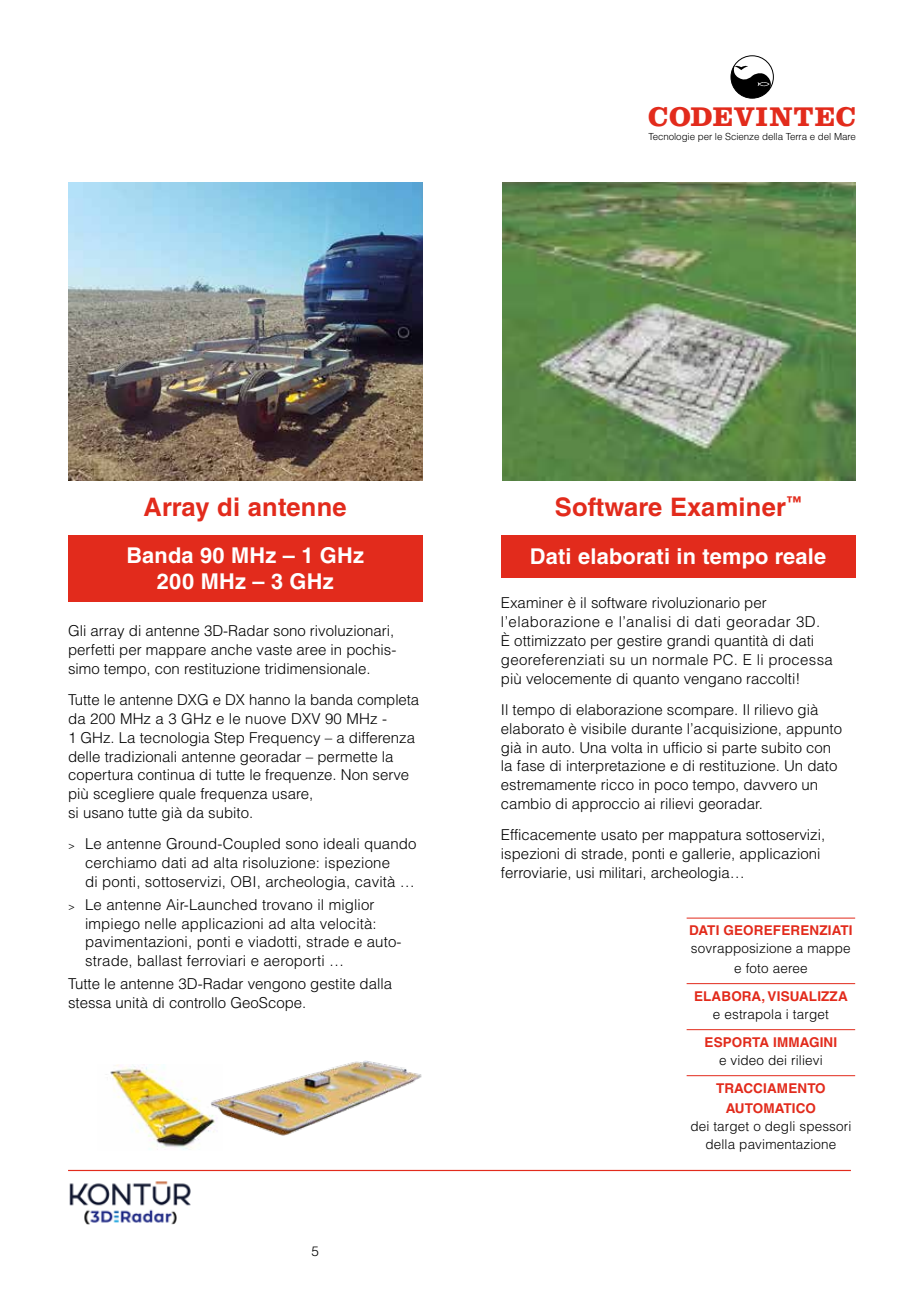
<style>
.page{position:relative;width:919px;height:1289px;background:#fff}
.page>*{position:absolute;margin:0;border:0;box-sizing:border-box;transform-origin:0 0}
.t1{font:700 28.05px "Clarendon LT Std";letter-spacing:.03em;color:#e22b1c}
.t2{font:700 25.5px "Helvetica LT Std";letter-spacing:.01em;color:#e22b1c}
.t3{font:700 21.75px/25.5px "Helvetica LT Std";letter-spacing:.01em;color:#fff;text-align:center}
.t4{font:300 15px/18.8px "Helvetica LT Std";color:#000}
.t5{font:300 13.5px/19.5px "Helvetica LT Std";letter-spacing:.01em;color:#000;text-align:center}
.t6{font:700 13.5px/19.5px "Helvetica LT Std";letter-spacing:.01em;color:#e22b1c;text-align:center}
.t7{font:300 9.75px "Helvetica LT Std";letter-spacing:-.005em;color:#000}
.s1{font-size:10.5px}
</style>
<div class="page">
<img style="left:106px;top:1064px;width:104px;height:86px">
<img style="left:210px;top:1060px;width:212px;height:76px">
<div style="left:68px;top:534px;width:354px;height:67px;background:#e22b1c"></div>
<img style="left:68px;top:183px;width:354px;height:297px">
<div style="left:501px;top:534px;width:354px;height:43px;background:#e22b1c"></div>
<img style="left:503px;top:183px;width:352px;height:297px">
<svg style="left:732px;top:56px;width:41px;height:42px"></svg>
<div style="left:730px;top:55px;width:43px;height:44px;border:1px solid #000;border-radius:50%"></div>
<hr style="left:686px;top:917px;width:169px;height:1px;background:#e22b1c">
<hr style="left:686px;top:983px;width:169px;height:1px;background:#e22b1c">
<hr style="left:686px;top:1029px;width:169px;height:1px;background:#e22b1c">
<hr style="left:686px;top:1075px;width:169px;height:1px;background:#e22b1c">
<hr style="left:68px;top:1169px;width:782px;height:1px;background:#e22b1c">
<img style="left:69px;top:1181px;width:122px;height:43px">
<h1 class="t1" style="left:648px;top:100px;width:209px">CODEVINTEC</h1>
<p class="t7" style="left:648px;top:130px;width:209px">Tecnologie per le Scienze della Terra e del Mare</p>
<h2 class="t2" style="left:143px;top:491px;width:205px">Array di antenne</h2>
<h3 class="t3" style="left:126px;top:542px;width:239px">Banda 90 MHz – 1 GHz<br>200 MHz – 3 GHz</h3>
<p class="t4" style="left:68px;top:621px;width:330px">Gli array di antenne 3D-Radar sono rivoluzionari, perfetti per mappare anche vaste aree in pochis&shy;simo tempo, con restituzione tridimensionale.</p>
<p class="t4" style="left:68px;top:690px;width:353px">Tutte le antenne DXG e DX hanno la banda completa da 200 MHz a 3 GHz e le nuove DXV 90 MHz -<br>1 GHz. La tecnologia Step Frequency – a differenza delle tradizionali antenne georadar – permette la copertura continua di tutte le frequenze. Non serve più scegliere quale frequenza usare,<br>si usano tutte già da subito.</p>
<p class="t4" style="left:85px;top:834px;width:333px;text-indent:-17px"><span class="s1">&gt;</span> Le antenne Ground-Coupled sono ideali quando cerchiamo dati ad alta risoluzione: ispezione<br>di ponti, sottoservizi, OBI, archeologia, cavità …</p>
<p class="t4" style="left:85px;top:895px;width:318px;text-indent:-17px"><span class="s1">&gt;</span> Le antenne Air-Launched trovano il miglior impiego nelle applicazioni ad alta velocità: pavimentazioni, ponti e viadotti, strade e auto&shy;strade, ballast ferroviari e aeroporti …</p>
<p class="t4" style="left:68px;top:974px;width:325px">Tutte le antenne 3D-Radar vengono gestite dalla stessa unità di controllo GeoScope.</p>
<p class="t5" style="left:311px;top:1241px;width:9px">5</p>
<h2 class="t2" style="left:554px;top:491px;width:248px">Software Examiner<sup>™</sup></h2>
<h3 class="t3" style="left:530px;top:543px;width:298px">Dati elaborati in tempo reale</h3>
<p class="t4" style="left:501px;top:593px;width:333px">Examiner è il software rivoluzionario per l’elaborazione e l’analisi di dati georadar 3D.<br>È ottimizzato per gestire grandi quantità di dati georeferenziati su un normale PC. E li processa più velocemente di quanto vengano raccolti!</p>
<p class="t4" style="left:501px;top:700px;width:342px">Il tempo di elaborazione scompare. Il rilievo già elaborato è visibile durante l’acquisizione, appunto già in auto. Una volta in ufficio si parte subito con la fase di interpretazione e di restituzione. Un dato estremamente ricco in poco tempo, davvero un cambio di approccio ai rilievi georadar.</p>
<p class="t4" style="left:501px;top:825px;width:326px">Efficacemente usato per mappatura sottoservizi, ispezioni di strade, ponti e gallerie, applicazioni ferroviarie, usi militari, archeologia…</p>
<p class="t6" style="left:689px;top:920px;width:165px">DATI GEOREFERENZIATI</p>
<p class="t5" style="left:691px;top:938px;width:161px">sovrapposizione a mappe e foto aeree</p>
<p class="t6" style="left:694px;top:986px;width:155px">ELABORA, VISUALIZZA</p>
<p class="t5" style="left:712px;top:1004px;width:117px">e estrapola i target</p>
<p class="t6" style="left:704px;top:1032px;width:134px">ESPORTA IMMAGINI</p>
<p class="t5" style="left:719px;top:1050px;width:105px">e video dei rilievi</p>
<p class="t6" style="left:716px;top:1078px;width:111px">TRACCIAMENTO<br>AUTOMATICO</p>
<p class="t5" style="left:690px;top:1116px;width:163px;line-height:18px">dei target o degli spessori della pavimentazione</p>
</div>
